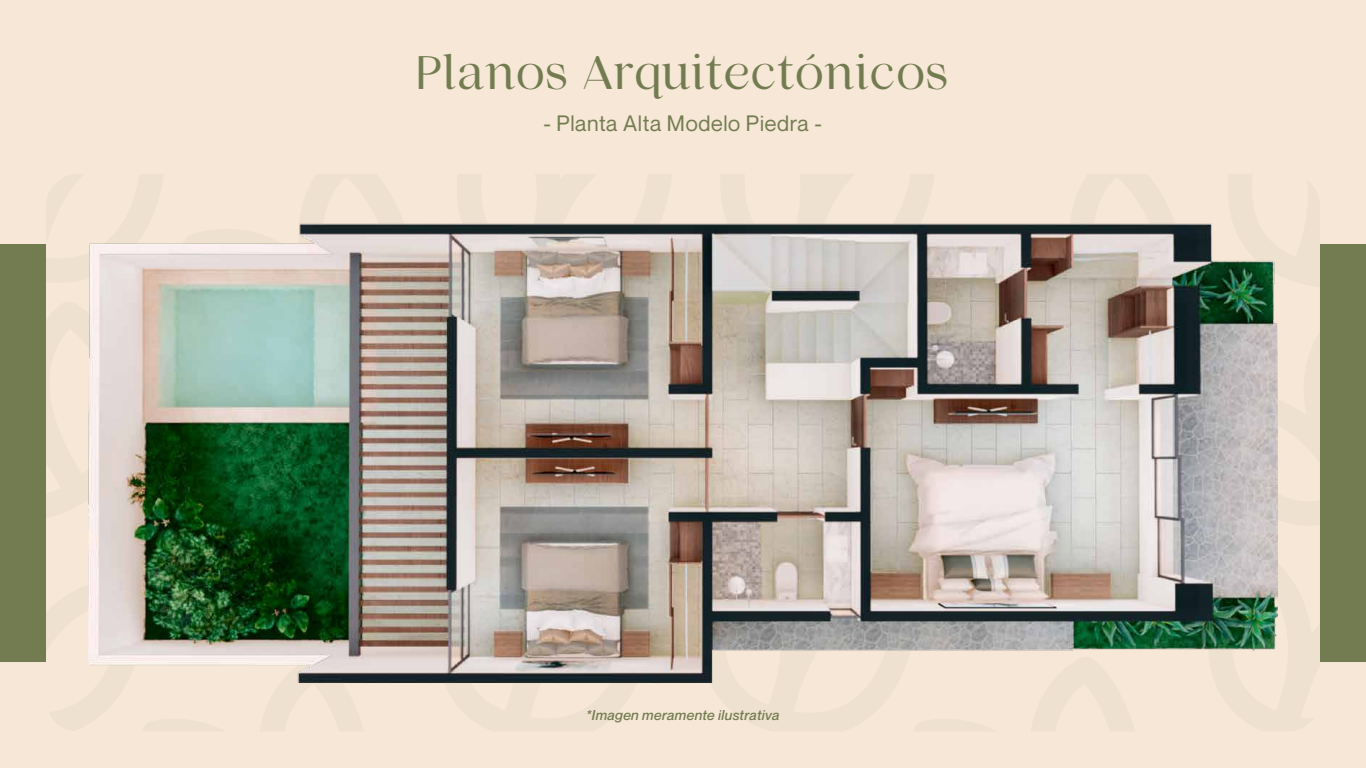
<style>
.page{position:relative;width:1366px;height:768px;background:#f6e7d6}
.page>*{position:absolute;margin:0;border:0;box-sizing:border-box;transform-origin:0 0}
.t1{font:47px "Nelphim";letter-spacing:.03em;color:#737c51}
.t2{font:21.8px "Neue Montreal";letter-spacing:.03em;color:#737c51}
.t3{font:italic 500 14px "Neue Montreal";letter-spacing:.03em;color:#737c51}
</style>
<div class="page">
<div style="left:0;top:244px;width:1366px;height:417px;background:#737c51"></div>
<div style="left:46px;top:244px;width:43px;height:421px;background:#f6e7d6"></div>
<div style="left:1277px;top:244px;width:43px;height:417px;background:#f6e7d6"></div>
<img style="left:89px;top:223px;width:1188px;height:460px">
<h1 class="t1" style="left:417px;top:45px;width:533px">Planos Arquitectónicos</h1>
<h2 class="t2" style="left:543px;top:110px;width:280px">- Planta Alta Modelo Piedra -</h2>
<p class="t3" style="left:586px;top:707px;width:195px">*Imagen meramente ilustrativa</p>
</div>
